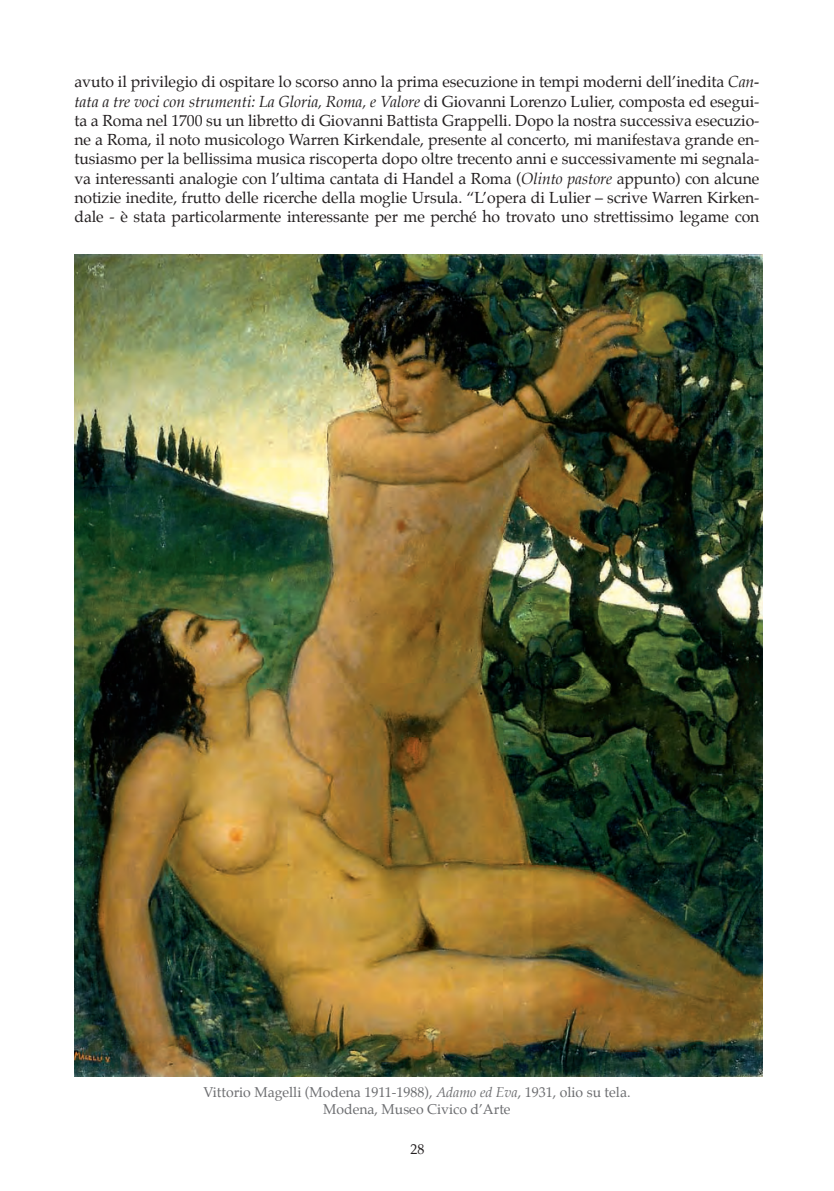
<style>
.page{position:relative;width:834px;height:1191px;background:#fff}
.page>*{position:absolute;margin:0;border:0;box-sizing:border-box;transform-origin:0 0}
.t1{font:15.75px/19.2px "Palatino";letter-spacing:-.005em;color:#231f20;text-align:justify}
.t2{font:14px/17.5px "Palatino";color:#6c6d70;text-align:center}
.t3{font:14px "Palatino";color:#231f20}
.s1{font-style:italic}
</style>
<div class="page">
<img style="left:74px;top:255px;width:688px;height:821px">
<p class="t1" style="left:74px;top:72px;width:686px">avuto il privilegio di ospitare lo scorso anno la prima esecuzione in tempi moderni dell’inedita <span class="s1">Can&shy;tata a tre voci con strumenti: La Gloria, Roma, e Valore</span> di Giovanni Lorenzo Lulier, composta ed esegui&shy;ta a Roma nel 1700 su un libretto di Giovanni Battista Grappelli. Dopo la nostra successiva esecuzio&shy;ne a Roma, il noto musicologo Warren Kirkendale, presente al concerto, mi manifestava grande en&shy;tusiasmo per la bellissima musica riscoperta dopo oltre trecento anni e successivamente mi segnala&shy;va interessanti analogie con l’ultima cantata di Handel a Roma (<span class="s1">Olinto pastore</span> appunto) con alcune notizie inedite, frutto delle ricerche della moglie Ursula. “L’opera di Lulier – scrive Warren Kirken&shy;dale - è stata particolarmente interessante per me perché ho trovato uno strettissimo legame con</p>
<p class="t2" style="left:203px;top:1083px;width:428px">Vittorio Magelli (Modena 1911-1988), <span class="s1">Adamo ed Eva</span>, 1931, olio su tela.<br>Modena, Museo Civico d’Arte</p>
<p class="t3" style="left:410px;top:1137px;width:15px">28</p>
</div>
